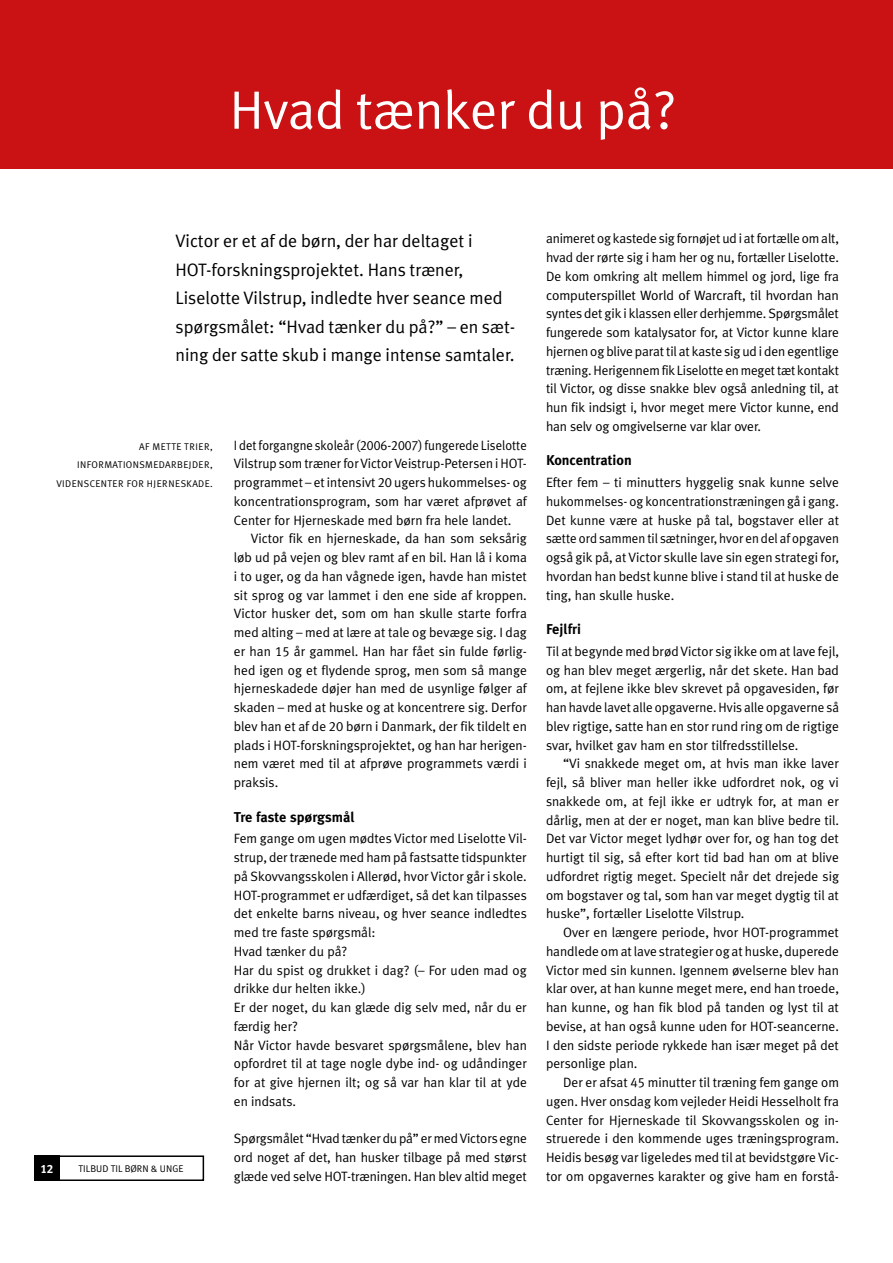
<style>
.page{position:relative;width:893px;height:1263px;background:#fff}
.page>*{position:absolute;margin:0;border:0;box-sizing:border-box;transform-origin:0 0}
.t1{font:54px "Meta Plus Caps";color:#fff}
.t2{font:18px/28.5px "Meta Plus Caps";color:#000}
.t3{font:700 14.25px "Meta Plus Caps";color:#000}
.t4{font:13.5px/18.8px "Meta Plus Caps";color:#000;text-align:justify}
.t5{font:13.5px/18.8px "Meta Plus Caps";color:#000;text-align:justify;scale:.94 1}
.t6{font:700 12px "Meta Plus Caps";color:#fff}
.t7{font:9.75px "Meta Plus Caps";letter-spacing:.04em;color:#000}
.t8{font:9.75px "Meta Plus Caps";letter-spacing:.02em;color:#000}
</style>
<div class="page">
<div style="left:0;top:0;width:893px;height:168px;background:#ca1214"></div>
<div style="left:34px;top:1155px;width:170px;height:26px;border:2px solid #000"></div>
<div style="left:34px;top:1155px;width:26px;height:26px;background:#000"></div>
<h1 class="t1" style="left:230px;top:79px;width:448px">Hvad tænker du på?</h1>
<h2 class="t2" style="left:176px;top:226px;width:341px">Victor er et af de børn, der har deltaget i HOT-forskningsprojektet. Hans træner, Liselotte Vilstrup, indledte hver seance med spørgsmålet: “Hvad tænker du på?” – en sæt&shy;ning der satte skub i mange intense samtaler.</h2>
<p class="t7" style="left:139px;top:441px;width:28px">Af Mette</p>
<p class="t7" style="left:184px;top:441px;width:30px">Trier,</p>
<p class="t7" style="left:77px;top:459px;width:35px">in format</p>
<p class="t7" style="left:123px;top:459px;width:11px">ionsmeda</p>
<p class="t7" style="left:171px;top:459px;width:43px">rbejder,</p>
<p class="t7" style="left:56px;top:478px;width:16px">Videnscente</p>
<p class="t7" style="left:118px;top:478px;width:57px">r for Hjerneskade</p>
<p class="t7" style="left:210px;top:478px;width:4px">.</p>
<p class="t6" style="left:40px;top:1162px;width:14px">12</p>
<p class="t7" style="left:78px;top:1163px;width:19px">Tilbud</p>
<p class="t8" style="left:111px;top:1163px;width:62px">til Børn &amp; Unge</p>
<p class="t5" style="left:234px;top:435px;width:314px">I det forgangne skoleår (2006-2007) fungerede Liselotte Vilstrup som træner for Victor Veistrup-Petersen i HOT&shy;programmet – et intensivt 20 ugers hukommelses- og koncentrationsprogram, som har været afprøvet af Center for Hjerneskade med børn fra hele landet.</p>
<p class="t4" style="left:234px;top:529px;width:295px;text-indent:17px">Victor fik en hjerneskade, da han som seksårig løb ud på vejen og blev ramt af en bil. Han lå i koma i to uger, og da han vågnede igen, havde han mistet sit sprog og var lammet i den ene side af kroppen.<br>Victor husker det, som om han skulle starte forfra med alting – med at lære at tale og bevæge sig. I dag er han 15 år gammel. Han har fået sin fulde førlig&shy;hed igen og et flydende sprog, men som så mange hjerneskadede døjer han med de usynlige følger af skaden – med at huske og at koncentrere sig. Derfor blev han et af de 20 børn i Danmark, der fik tildelt en plads i HOT-forskningsprojektet, og han har herigen&shy;nem været med til at afprøve programmets værdi i praksis.</p>
<p class="t3" style="left:234px;top:808px;width:122px">Tre faste spørgsmål</p>
<p class="t4" style="left:234px;top:829px;width:294px;text-align:left">Fem gange om ugen mødtes Victor med Liselotte Vil&shy;strup, der trænede med ham på fastsatte tidspunkter på Skovvangsskolen i Allerød, hvor Victor går i skole.<br>HOT-programmet er udfærdiget, så det kan tilpasses det enkelte barns niveau, og hver seance indledtes med tre faste spørgsmål:<br>Hvad tænker du på?<br>Har du spist og drukket i dag? (– For uden mad og drikke dur helten ikke.)<br>Er der noget, du kan glæde dig selv med, når du er færdig her?<br>Når Victor havde besvaret spørgsmålene, blev han opfordret til at tage nogle dybe ind- og udåndinger for at give hjernen ilt; og så var han klar til at yde en indsats.</p>
<p class="t4" style="left:234px;top:1129px;width:294px">Spørgsmålet “Hvad tænker du på” er med Victors egne ord noget af det, han husker tilbage på med størst glæde ved selve HOT-træningen. Han blev altid meget</p>
<p class="t4" style="left:546px;top:229px;width:294px">animeret og kastede sig fornøjet ud i at fortælle om alt, hvad der rørte sig i ham her og nu, fortæller Liselotte.<br>De kom omkring alt mellem himmel og jord, lige fra computerspillet World of Warcraft, til hvordan han syntes det gik i klassen eller derhjemme. Spørgsmålet fungerede som katalysator for, at Victor kunne klare hjernen og blive parat til at kaste sig ud i den egentlige træning. Herigennem fik Liselotte en meget tæt kontakt til Victor, og disse snakke blev også anledning til, at hun fik indsigt i, hvor meget mere Victor kunne, end han selv og omgivelserne var klar over.</p>
<p class="t3" style="left:546px;top:452px;width:87px">Koncentration</p>
<p class="t4" style="left:546px;top:473px;width:294px">Efter fem – ti minutters hyggelig snak kunne selve hukommelses- og koncentrationstræningen gå i gang.<br>Det kunne være at huske på tal, bogstaver eller at sætte ord sammen til sætninger, hvor en del af opgaven også gik på, at Victor skulle lave sin egen strategi for, hvordan han bedst kunne blive i stand til at huske de ting, han skulle huske.</p>
<p class="t3" style="left:546px;top:621px;width:37px">Fejlfri</p>
<p class="t4" style="left:546px;top:642px;width:294px">Til at begynde med brød Victor sig ikke om at lave fejl, og han blev meget ærgerlig, når det skete. Han bad om, at fejlene ikke blev skrevet på opgavesiden, før han havde lavet alle opgaverne. Hvis alle opgaverne så blev rigtige, satte han en stor rund ring om de rigtige svar, hvilket gav ham en stor tilfredsstillelse.</p>
<p class="t4" style="left:546px;top:754px;width:294px;text-indent:17px">“Vi snakkede meget om, at hvis man ikke laver fejl, så bliver man heller ikke udfordret nok, og vi snakkede om, at fejl ikke er udtryk for, at man er dårlig, men at der er noget, man kan blive bedre til.<br>Det var Victor meget lydhør over for, og han tog det hurtigt til sig, så efter kort tid bad han om at blive udfordret rigtig meget. Specielt når det drejede sig om bogstaver og tal, som han var meget dygtig til at huske”, fortæller Liselotte Vilstrup.</p>
<p class="t4" style="left:546px;top:923px;width:294px;text-indent:17px">Over en længere periode, hvor HOT-programmet handlede om at lave strategier og at huske, duperede Victor med sin kunnen. Igennem øvelserne blev han klar over, at han kunne meget mere, end han troede, han kunne, og han fik blod på tanden og lyst til at bevise, at han også kunne uden for HOT-seancerne.<br>I den sidste periode rykkede han især meget på det personlige plan.</p>
<p class="t4" style="left:546px;top:1073px;width:294px;text-indent:17px">Der er afsat 45 minutter til træning fem gange om ugen. Hver onsdag kom vejleder Heidi Hesselholt fra Center for Hjerneskade til Skovvangsskolen og in&shy;struerede i den kommende uges træningsprogram.<br>Heidis besøg var ligeledes med til at bevidstgøre Vic&shy;tor om opgavernes karakter og give ham en forstå-</p>
</div>
